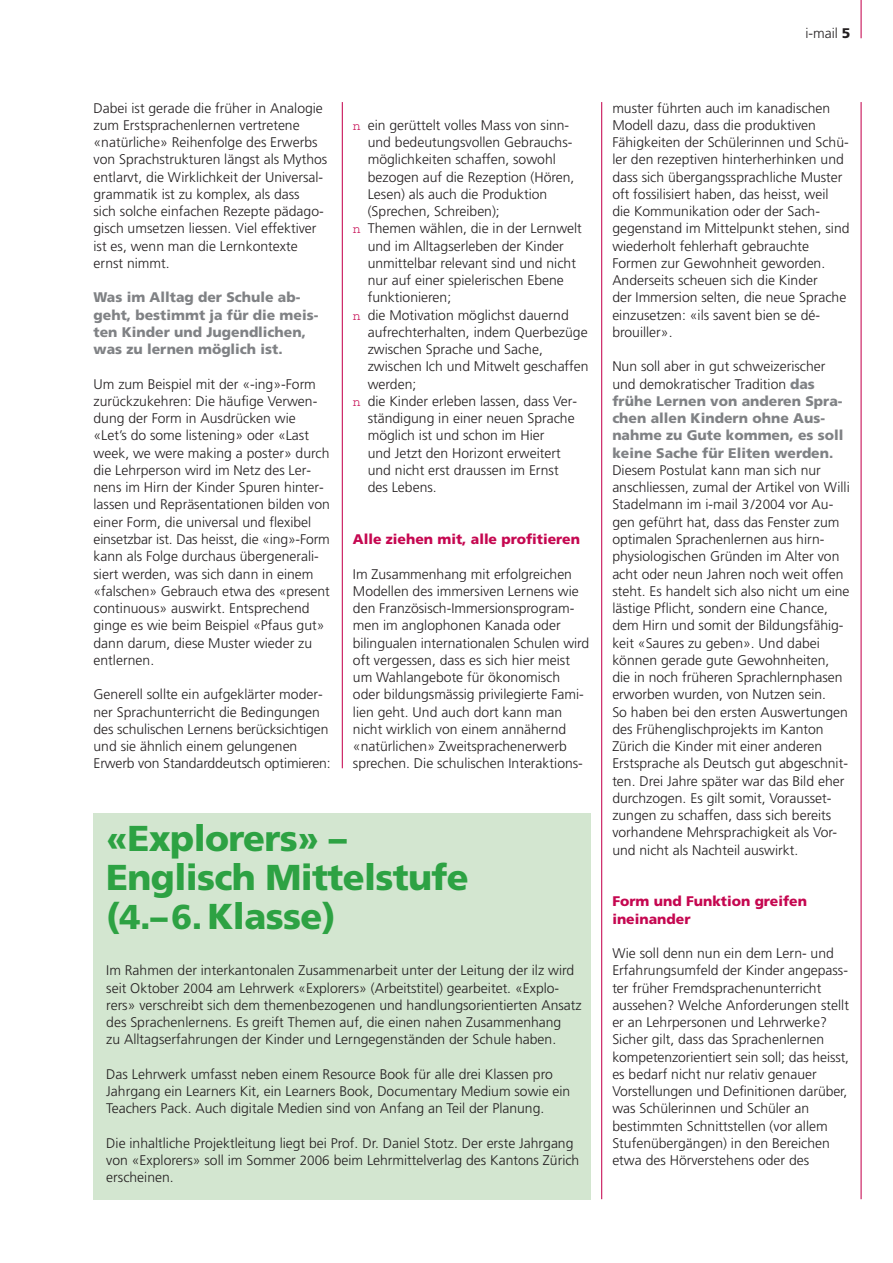
<style>
.page{position:relative;width:893px;height:1263px;background:#fff}
.page>*{position:absolute;margin:0;border:0;box-sizing:border-box;transform-origin:0 0}
.t1{font:900 36px/39px "Frutiger";letter-spacing:-.02em;color:#2da243}
.t2{font:300 13.95px/17.2px "Frutiger";color:#231f20}
.t3{font:900 13.95px/17.2px "Frutiger";color:#808285}
.t4{font:900 13.95px/17.2px "Frutiger";color:#c50750}
.s1{font-weight:900}
.s2{font-family:"Courier";font-weight:400;font-size:13.2px;color:#c50750}
.s3{font-size:34.5px}
.s4{font-size:13.5px}
.s5{font-weight:300;color:#231f20}
</style>
<div class="page">
<hr style="left:860px;top:0;width:2px;height:38px;background:#c50750">
<hr style="left:342px;top:102px;width:1px;height:666px;background:#c50750">
<hr style="left:601px;top:102px;width:1px;height:1097px;background:#c50750">
<hr style="left:860px;top:102px;width:2px;height:1097px;background:#c50750">
<div style="left:94px;top:813px;width:497px;height:386px;background:#d3e6d0"></div>
<p class="t2" style="left:805px;top:26px;width:46px">i-mail <span class="s1">5</span></p>
<p class="t2" style="left:94px;top:100px;width:235px">Dabei ist gerade die früher in Analogie zum Erstsprachenlernen vertretene «natürliche» Reihenfolge des Erwerbs von Sprachstrukturen längst als Mythos entlarvt, die Wirklichkeit der Universal&shy;grammatik ist zu komplex, als dass<br>sich solche einfachen Rezepte pädago&shy;gisch umsetzen liessen. Viel effektiver ist es, wenn man die Lernkontexte ernst nimmt.</p>
<p class="t3" style="left:94px;top:290px;width:226px">Was im Alltag der Schule ab&shy;geht, bestimmt ja für die meis&shy;ten Kinder und Jugendlichen, was zu lernen möglich ist.</p>
<p class="t2" style="left:94px;top:376px;width:238px">Um zum Beispiel mit der «-ing»-Form zurückzukehren: Die häufige Verwen&shy;dung der Form in Ausdrücken wie «Let’s do some listening» oder «Last week, we were making a poster» durch die Lehrperson wird im Netz des Ler&shy;nens im Hirn der Kinder Spuren hinter&shy;lassen und Repräsentationen bilden von einer Form, die universal und flexibel einsetzbar ist. Das heisst, die «ing»-Form kann als Folge durchaus übergenerali&shy;siert werden, was sich dann in einem «falschen» Gebrauch etwa des «present continuous» auswirkt. Entsprechend ginge es wie beim Beispiel «Pfaus gut» dann darum, diese Muster wieder zu entlernen.</p>
<p class="t2" style="left:94px;top:687px;width:239px">Generell sollte ein aufgeklärter moder&shy;ner Sprachunterricht die Bedingungen des schulischen Lernens berücksichtigen und sie ähnlich einem gelungenen Erwerb von Standarddeutsch optimieren:</p>
<p class="t2" style="left:353px;top:118px;width:218px"><span class="s2">n</span> ein gerüttelt volles Mass von sinn-</p>
<p class="t2" style="left:368px;top:135px;width:206px">und bedeutungsvollen Gebrauchs-</p>
<p class="t2" style="left:368px;top:152px;width:190px">möglichkeiten schaffen, sowohl</p>
<p class="t2" style="left:368px;top:169px;width:208px">bezogen auf die Rezeption (Hören,</p>
<p class="t2" style="left:368px;top:187px;width:181px">Lesen) als auch die Produktion</p>
<p class="t2" style="left:368px;top:204px;width:134px">(Sprechen, Schreiben);</p>
<p class="t2" style="left:353px;top:221px;width:231px"><span class="s2">n</span> Themen wählen, die in der Lernwelt</p>
<p class="t2" style="left:368px;top:238px;width:198px">und im Alltagserleben der Kinder</p>
<p class="t2" style="left:368px;top:256px;width:210px">unmittelbar relevant sind und nicht</p>
<p class="t2" style="left:368px;top:273px;width:198px">nur auf einer spielerischen Ebene</p>
<p class="t2" style="left:368px;top:290px;width:85px">funktionieren;</p>
<p class="t2" style="left:353px;top:307px;width:217px"><span class="s2">n</span> die Motivation möglichst dauernd</p>
<p class="t2" style="left:368px;top:325px;width:221px">aufrechterhalten, indem Querbezüge</p>
<p class="t2" style="left:368px;top:342px;width:177px">zwischen Sprache und Sache,</p>
<p class="t2" style="left:368px;top:359px;width:222px">zwischen Ich und Mitwelt geschaffen</p>
<p class="t2" style="left:368px;top:376px;width:50px">werden;</p>
<p class="t2" style="left:353px;top:394px;width:226px"><span class="s2">n</span> die Kinder erleben lassen, dass Ver-</p>
<p class="t2" style="left:368px;top:411px;width:208px">ständigung in einer neuen Sprache</p>
<p class="t2" style="left:368px;top:428px;width:178px">möglich ist und schon im Hier</p>
<p class="t2" style="left:368px;top:445px;width:194px">und Jetzt den Horizont erweitert</p>
<p class="t2" style="left:368px;top:463px;width:192px">und nicht erst draussen im Ernst</p>
<p class="t2" style="left:368px;top:480px;width:70px">des Lebens.</p>
<p class="t4" style="left:353px;top:532px;width:229px">Alle ziehen mit, alle profitieren</p>
<p class="t2" style="left:353px;top:566px;width:238px">Im Zusammenhang mit erfolgreichen Modellen des immersiven Lernens wie den Französisch-Immersionsprogram&shy;men im anglophonen Kanada oder bilingualen internationalen Schulen wird oft vergessen, dass es sich hier meist um Wahlangebote für ökonomisch oder bildungsmässig privilegierte Fami&shy;lien geht. Und auch dort kann man nicht wirklich von einem annähernd «natürlichen» Zweitsprachenerwerb sprechen. Die schulischen Interaktions-</p>
<h1 class="t1" style="left:106px;top:822px;width:364px">«Explorers» –<br>Englisch Mittelstufe (<span class="s3">4.–6.</span> Klasse)</h1>
<p class="t2" style="left:106px;top:963px;width:477px">Im Rahmen der interkantonalen Zusammenarbeit unter der Leitung der ilz wird seit Oktober <span class="s4">2004</span> am Lehrwerk «Explorers» (Arbeitstitel) gearbeitet. «Explo&shy;rers» verschreibt sich dem themenbezogenen und handlungsorientierten Ansatz des Sprachenlernens. Es greift Themen auf, die einen nahen Zusammenhang<br>zu Alltagserfahrungen der Kinder und Lerngegenständen der Schule haben.</p>
<p class="t2" style="left:106px;top:1066px;width:466px">Das Lehrwerk umfasst neben einem Resource Book für alle drei Klassen pro<br>Jahrgang ein Learners Kit, ein Learners Book, Documentary Medium sowie ein<br>Teachers Pack. Auch digitale Medien sind von Anfang an Teil der Planung.</p>
<p class="t2" style="left:106px;top:1135px;width:475px">Die inhaltliche Projektleitung liegt bei Prof. Dr. Daniel Stotz. Der erste Jahrgang von «Explorers» soll im Sommer <span class="s4">2006</span> beim Lehrmittelverlag des Kantons Zürich erscheinen.</p>
<p class="t2" style="left:612px;top:100px;width:239px">muster führten auch im kanadischen Modell dazu, dass die produktiven Fähigkeiten der Schülerinnen und Schü&shy;ler den rezeptiven hinterherhinken und dass sich übergangssprachliche Muster oft fossilisiert haben, das heisst, weil die Kommunikation oder der Sach&shy;gegenstand im Mittelpunkt stehen, sind wiederholt fehlerhaft gebrauchte Formen zur Gewohnheit geworden.<br>Anderseits scheuen sich die Kinder<br>der Immersion selten, die neue Sprache einzusetzen: «ils savent bien se dé&shy;brouiller».</p>
<p class="t3" style="left:612px;top:359px;width:233px"><span class="s5">Nun soll aber in gut schweizerischer und demokratischer Tradition</span> das frühe Lernen von anderen Spra&shy;chen allen Kindern ohne Aus&shy;nahme zu Gute kommen, es soll keine Sache für Eliten werden.</p>
<p class="t2" style="left:612px;top:463px;width:239px">Diesem Postulat kann man sich nur anschliessen, zumal der Artikel von Willi Stadelmann im i-mail <span class="s4">3/2004</span> vor Au&shy;gen geführt hat, dass das Fenster zum optimalen Sprachenlernen aus hirn&shy;physiologischen Gründen im Alter von acht oder neun Jahren noch weit offen steht. Es handelt sich also nicht um eine lästige Pflicht, sondern eine Chance, dem Hirn und somit der Bildungsfähig&shy;keit «Saures zu geben». Und dabei können gerade gute Gewohnheiten, die in noch früheren Sprachlernphasen erworben wurden, von Nutzen sein.<br>So haben bei den ersten Auswertungen des Frühenglischprojekts im Kanton Zürich die Kinder mit einer anderen Erstsprache als Deutsch gut abgeschnit&shy;ten. Drei Jahre später war das Bild eher durchzogen. Es gilt somit, Vorausset&shy;zungen zu schaffen, dass sich bereits vorhandene Mehrsprachigkeit als Vor&shy;und nicht als Nachteil auswirkt.</p>
<p class="t4" style="left:612px;top:894px;width:196px">Form und Funktion greifen ineinander</p>
<p class="t2" style="left:612px;top:946px;width:238px">Wie soll denn nun ein dem Lern- und Erfahrungsumfeld der Kinder angepass&shy;ter früher Fremdsprachenunterricht aussehen? Welche Anforderungen stellt er an Lehrpersonen und Lehrwerke?<br>Sicher gilt, dass das Sprachenlernen kompetenzorientiert sein soll; das heisst, es bedarf nicht nur relativ genauer Vorstellungen und Definitionen darüber, was Schülerinnen und Schüler an bestimmten Schnittstellen (vor allem Stufenübergängen) in den Bereichen etwa des Hörverstehens oder des</p>
</div>
